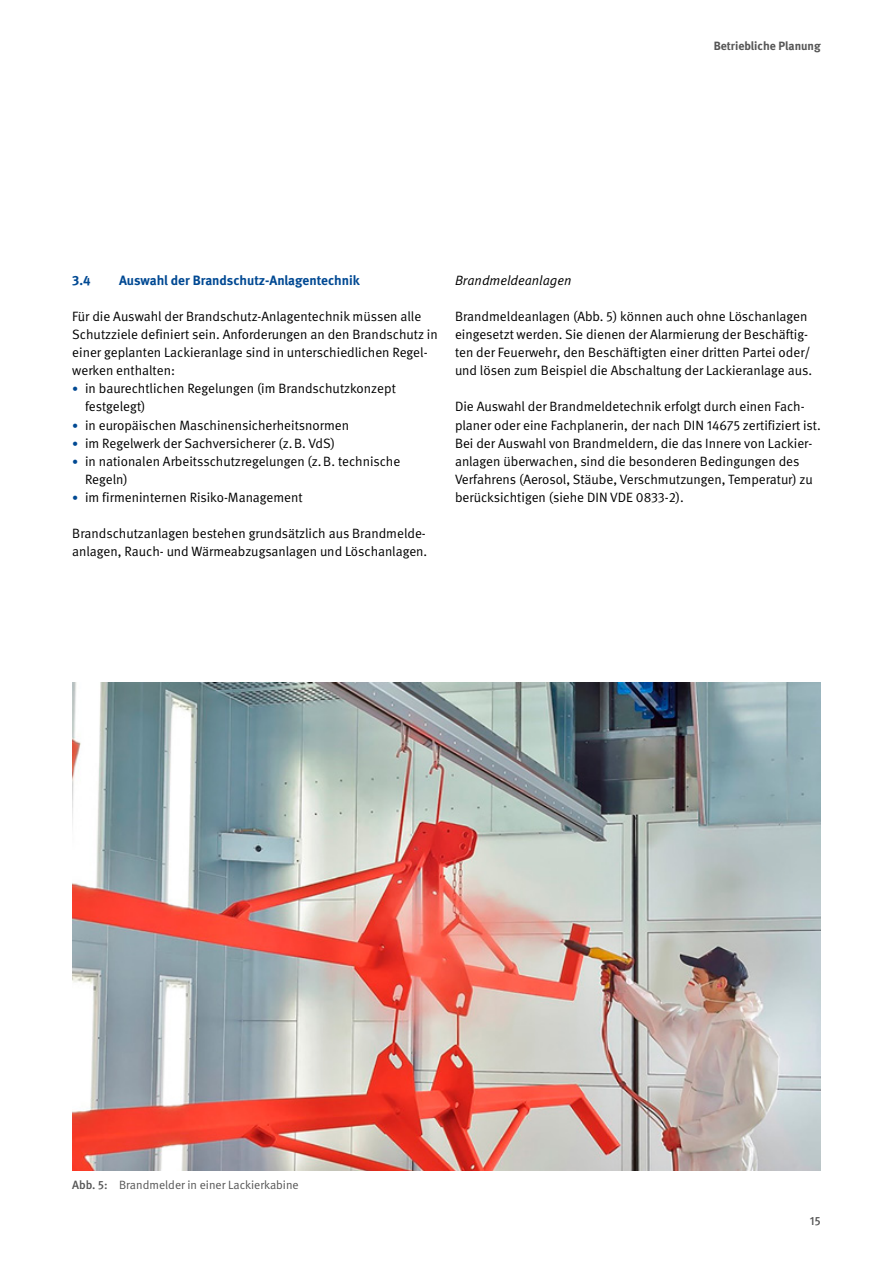
<style>
.page{position:relative;width:893px;height:1263px;background:#fff}
.page>*{position:absolute;margin:0;border:0;box-sizing:border-box;transform-origin:0 0}
.FT{font:13.5px/18.1px "DGUV Meta";color:#000}
.t1{font:700 13.5px "DGUV Meta";color:#004993}
.FT-2{font:italic 13.5px "DGUV Meta";color:#000}
.t2{font:12px "DGUV Meta";color:#565656}
.t3{font:700 12px "DGUV Meta";color:#565656}
.t4{font:500 12px "DGUV Meta";color:#565656}
.s1{font-size:12px;color:#004993}
.s2{font-weight:500}
</style>
<div class="page">
<img style="left:72px;top:682px;width:749px;height:488px">
<p class="t3" style="left:714px;top:39px;width:109px">Betriebliche Planung</p>
<h2 class="t1" style="left:72px;top:272px;width:20px">3.4</h2>
<h2 class="t1" style="left:119px;top:272px;width:242px">Auswahl der Brandschutz-Anlagentechnik</h2>
<p class="FT" style="left:72px;top:308px;width:367px">Für die Auswahl der Brandschutz-Anlagentechnik müssen alle Schutzziele definiert sein. Anforderungen an den Brandschutz in einer geplanten Lackieranlage sind in unterschiedlichen Regel&shy;werken enthalten:</p>
<p class="FT" style="left:85px;top:380px;width:312px;text-indent:-13px"><span class="s1">•</span> in baurechtlichen Regelungen (im Brandschutzkonzept festgelegt)</p>
<p class="FT" style="left:72px;top:416px;width:278px"><span class="s1">•</span> in europäischen Maschinensicherheitsnormen</p>
<p class="FT" style="left:72px;top:434px;width:264px"><span class="s1">•</span> im Regelwerk der Sachversicherer (z.B. VdS)</p>
<p class="FT" style="left:85px;top:452px;width:317px;text-indent:-13px"><span class="s1">•</span> in nationalen Arbeitsschutzregelungen (z.B. technische<br>Regeln)</p>
<p class="FT" style="left:72px;top:488px;width:232px"><span class="s1">•</span> im firmeninternen Risiko-Management</p>
<p class="FT" style="left:72px;top:524px;width:357px">Brandschutzanlagen bestehen grundsätzlich aus Brandmelde&shy;anlagen, Rauch- und Wärmeabzugsanlagen und Löschanlagen.</p>
<p class="FT-2" style="left:455px;top:272px;width:118px">Brandmeldeanlagen</p>
<p class="FT" style="left:455px;top:308px;width:359px">Brandmeldeanlagen (Abb. 5) können auch ohne Löschanlagen eingesetzt werden. Sie dienen der Alarmierung der Beschäftig&shy;ten der Feuerwehr, den Beschäftigten einer dritten Partei oder/ und lösen zum Beispiel die Abschaltung der Lackieranlage aus.</p>
<p class="FT" style="left:455px;top:398px;width:367px">Die Auswahl der Brandmeldetechnik erfolgt durch einen Fach&shy;planer oder eine Fachplanerin, der nach DIN 14675 zertifiziert ist.<br>Bei der Auswahl von Brandmeldern, die das Innere von Lackier&shy;anlagen überwachen, sind die besonderen Bedingungen des Verfahrens (Aerosol, Stäube, Verschmutzungen, Temperatur) zu berücksichtigen (siehe DIN VDE 0833-2).</p>
<p class="t2" style="left:72px;top:1177px;width:228px"><span class="s2">Abb. 5:</span> Brandmelder in einer Lackierkabine</p>
<p class="t4" style="left:810px;top:1213px;width:12px">15</p>
</div>
